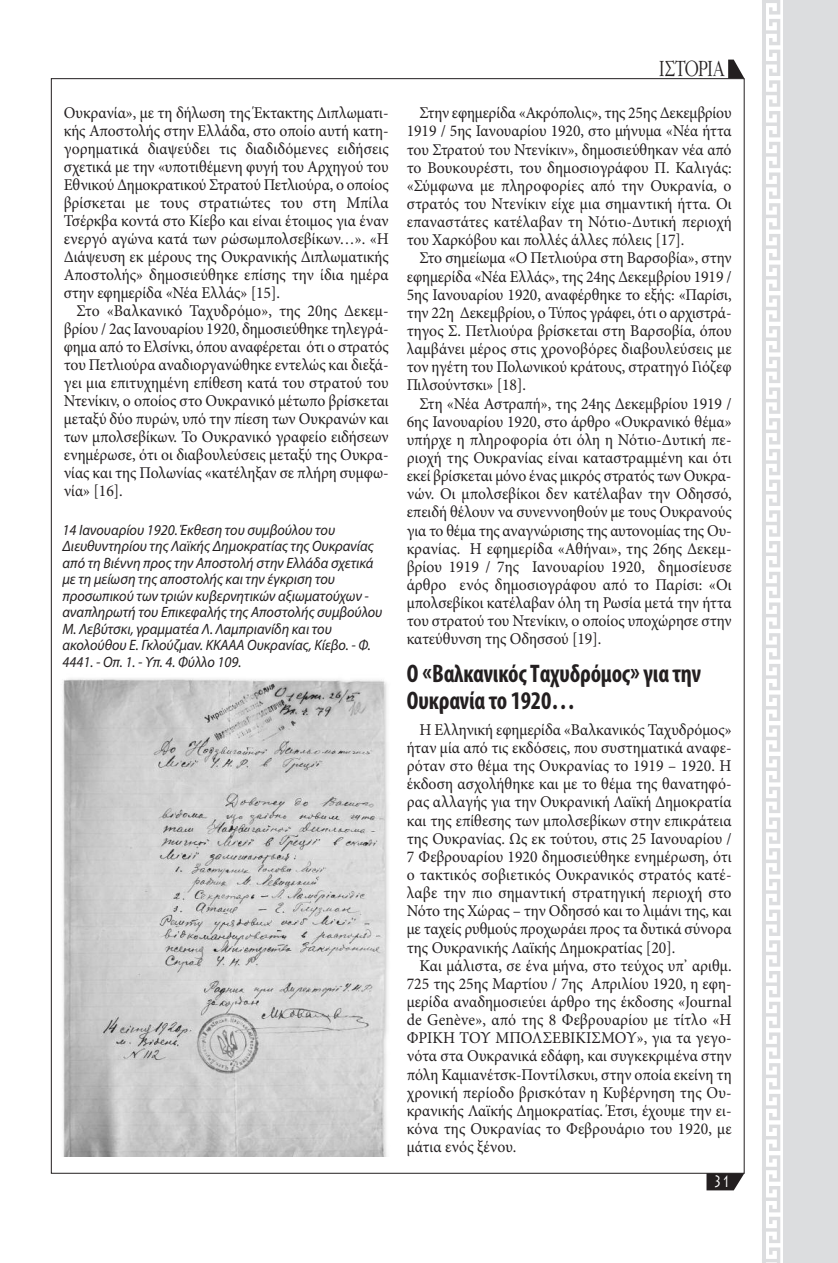
<style>
.page{position:relative;width:838px;height:1263px;background:#fff}
.page>*{position:absolute;margin:0;border:0;box-sizing:border-box;transform-origin:0 0}
.t1{font:700 condensed 25.5px/27.2px "Myriad Pro";letter-spacing:-.01em;color:#231f20;scale:.95 1}
.t2{font:24px "Art Garamond H Light";letter-spacing:-.02em;color:#231f20;scale:.75 1}
.t3{font:16.5px/18.1px "Minion Pro";color:#231f20;text-align:justify;scale:.95 1}
.t4{font:16.5px "Lithos Pro";color:#fff;scale:.74 1}
.t5{font:italic 15px/16.5px "Myriad Pro";color:#231f20;scale:.95 1}
</style>
<div class="page">
<div style="left:785px;top:0;width:53px;height:1263px;background:#dcdddf"></div>
<svg style="left:706px;top:1173px;width:38px;height:17px"></svg>
<hr style="left:783px;top:0;width:4px;height:1263px;background:#dcdddf">
<svg style="left:762px;top:0;width:18px;height:1263px"></svg>
<svg style="left:728px;top:60px;width:16px;height:18px"></svg>
<img style="left:63px;top:678px;width:326px;height:479px">
<p class="t3" style="left:64px;top:105px;width:343px">Ουκρανία», με τη δήλωση της Έκτακτης Διπλωματι&shy;κής Αποστολής στην Ελλάδα, στο οποίο αυτή κατη&shy;γορηματικά διαψεύδει τις διαδιδόμενες ειδήσεις σχετικά με την «υποτιθέμενη φυγή του Αρχηγού του Εθνικού Δημοκρατικού Στρατού Πετλιούρα, ο οποίος βρίσκεται με τους στρατιώτες του στη Μπίλα Τσέρκβα κοντά στο Κίεβο και είναι έτοιμος για έναν ενεργό αγώνα κατά των ρώσωμπολσεβίκων…». «Η Διάψευση εκ μέρους της Ουκρανικής Διπλωματικής Αποστολής» δημοσιεύθηκε επίσης την ίδια ημέρα στην εφημερίδα «Νέα Ελλάς» [15].</p>
<p class="t3" style="left:64px;top:303px;width:343px;text-indent:13px">Στο «Βαλκανικό Ταχυδρόμο», της 20ης Δεκεμ&shy;βρίου / 2ας Ιανουαρίου 1920, δημοσιεύθηκε τηλεγρά&shy;φημα από το Ελσίνκι, όπου αναφέρεται ότι ο στρατός του Πετλιούρα αναδιοργανώθηκε εντελώς και διεξά&shy;γει μια επιτυχημένη επίθεση κατά του στρατού του Ντενίκιν, ο οποίος στο Ουκρανικό μέτωπο βρίσκεται μεταξύ δύο πυρών, υπό την πίεση των Ουκρανών και των μπολσεβίκων. Το Ουκρανικό γραφείο ειδήσεων ενημέρωσε, ότι οι διαβουλεύσεις μεταξύ της Ουκρα&shy;νίας και της Πολωνίας «κατέληξαν σε πλήρη συμφω&shy;νία» [16].</p>
<p class="t5" style="left:62px;top:523px;width:338px">14 Ιανουαρίου 1920. Έκθεση του συμβούλου του Διευθυντηρίου της Λαϊκής Δημοκρατίας της Ουκρανίας από τη Βιέννη προς την Αποστολή στην Ελλάδα σχετικά με τη μείωση της αποστολής και την έγκριση του προσωπικού των τριών κυβερνητικών αξιωματούχων - αναπληρωτή του Επικεφαλής της Αποστολής συμβούλου Μ. Λεβύτσκι, γραμματέα Λ. Λαμπριανίδη και του ακολούθου Ε. Γκλούζμαν. ΚΚΑΑΑ Ουκρανίας, Κίεβο. - Φ.<br>4441. - Οπ. 1. - Υπ. 4. Φύλλο 109.</p>
<h2 class="t2" style="left:658px;top:58px;width:90px">ισΤοριΑ</h2>
<p class="t3" style="left:407px;top:105px;width:343px;text-indent:13px">Στην εφημερίδα «Ακρόπολις», της 25ης Δεκεμβρίου 1919 / 5ης Ιανουαρίου 1920, στο μήνυμα «Νέα ήττα του Στρατού του Ντενίκιν», δημοσιεύθηκαν νέα από το Βουκουρέστι, του δημοσιογράφου Π. Καλιγάς: «Σύμφωνα με πληροφορίες από την Ουκρανία, ο στρατός του Ντενίκιν είχε μια σημαντική ήττα. Οι επαναστάτες κατέλαβαν τη Νότιο-Δυτική περιοχή του Χαρκόβου και πολλές άλλες πόλεις [17].</p>
<p class="t3" style="left:407px;top:251px;width:343px;text-indent:13px">Στο σημείωμα «Ο Πετλιούρα στη Βαρσοβία», στην εφημερίδα «Νέα Ελλάς», της 24ης Δεκεμβρίου 1919 / 5ης Ιανουαρίου 1920, αναφέρθηκε το εξής: «Παρίσι, την 22η Δεκεμβρίου, ο Τύπος γράφει, ότι ο αρχιστρά&shy;τηγος Σ. Πετλιούρα βρίσκεται στη Βαρσοβία, όπου λαμβάνει μέρος στις χρονοβόρες διαβουλεύσεις με τον ηγέτη του Πολωνικού κράτους, στρατηγό Γιόζεφ Πιλσούντσκι» [18].</p>
<p class="t3" style="left:407px;top:396px;width:343px;text-indent:13px">Στη «Νέα Αστραπή», της 24ης Δεκεμβρίου 1919 / 6ης Ιανουαρίου 1920, στο άρθρο «Ουκρανικό θέμα» υπήρχε η πληροφορία ότι όλη η Νότιο-Δυτική πε&shy;ριοχή της Ουκρανίας είναι καταστραμμένη και ότι εκεί βρίσκεται μόνο ένας μικρός στρατός των Ουκρα&shy;νών. Οι μπολσεβίκοι δεν κατέλαβαν την Οδησσό, επειδή θέλουν να συνεννοηθούν με τους Ουκρανούς για το θέμα της αναγνώρισης της αυτονομίας της Ου&shy;κρανίας. Η εφημερίδα «Αθήναι», της 26ης Δεκεμ&shy;βρίου 1919 / 7ης Ιανουαρίου 1920, δημοσίευσε άρθρο ενός δημοσιογράφου από το Παρίσι: «Οι μπολσεβίκοι κατέλαβαν όλη τη Ρωσία μετά την ήττα του στρατού του Ντενίκιν, ο οποίος υποχώρησε στην κατεύθυνση της Οδησσού [19].</p>
<h1 class="t1" style="left:407px;top:662px;width:311px">ο «ΒαλκανικόςΤαχυδρόμος» για την ουκρανία το 1920…</h1>
<p class="t3" style="left:407px;top:722px;width:343px;text-indent:13px">Η Ελληνική εφημερίδα «Βαλκανικός Ταχυδρόμος» ήταν μία από τις εκδόσεις, που συστηματικά αναφε&shy;ρόταν στο θέμα της Ουκρανίας το 1919 – 1920. Η έκδοση ασχολήθηκε και με το θέμα της θανατηφό&shy;ρας αλλαγής για την Ουκρανική Λαϊκή Δημοκρατία και της επίθεσης των μπολσεβίκων στην επικράτεια της Ουκρανίας. Ως εκ τούτου, στις 25 Ιανουαρίου / 7 Φεβρουαρίου 1920 δημοσιεύθηκε ενημέρωση, ότι ο τακτικός σοβιετικός Ουκρανικός στρατός κατέ&shy;λαβε την πιο σημαντική στρατηγική περιοχή στο Νότο της Χώρας – την Οδησσό και το λιμάνι της, και με ταχείς ρυθμούς προχωράει προς τα δυτικά σύνορα της Ουκρανικής Λαϊκής Δημοκρατίας [20].</p>
<p class="t3" style="left:407px;top:958px;width:343px;text-indent:13px">Και μάλιστα, σε ένα μήνα, στο τεύχος υπ’ αριθμ.<br>725 της 25ης Μαρτίου / 7ης Απριλίου 1920, η εφη&shy;μερίδα αναδημοσιεύει άρθρο της έκδοσης «Journal de Genève», από της 8 Φεβρουαρίου με τίτλο «Η ΦΡΙΚΗ ΤΟΥ ΜΠΟΛΣΕΒΙΚΙΣΜΟΥ», για τα γεγο&shy;νότα στα Ουκρανικά εδάφη, και συγκεκριμένα στην πόλη Καμιανέτσκ-Ποντίλσκυι, στην οποία εκείνη τη χρονική περίοδο βρισκόταν η Κυβέρνηση της Ου&shy;κρανικής Λαϊκής Δημοκρατίας. Έτσι, έχουμε την ει&shy;κόνα της Ουκρανίας το Φεβρουάριο του 1920, με μάτια ενός ξένου.</p>
<p class="t4" style="left:713px;top:1172px;width:25px">31</p>
</div>
